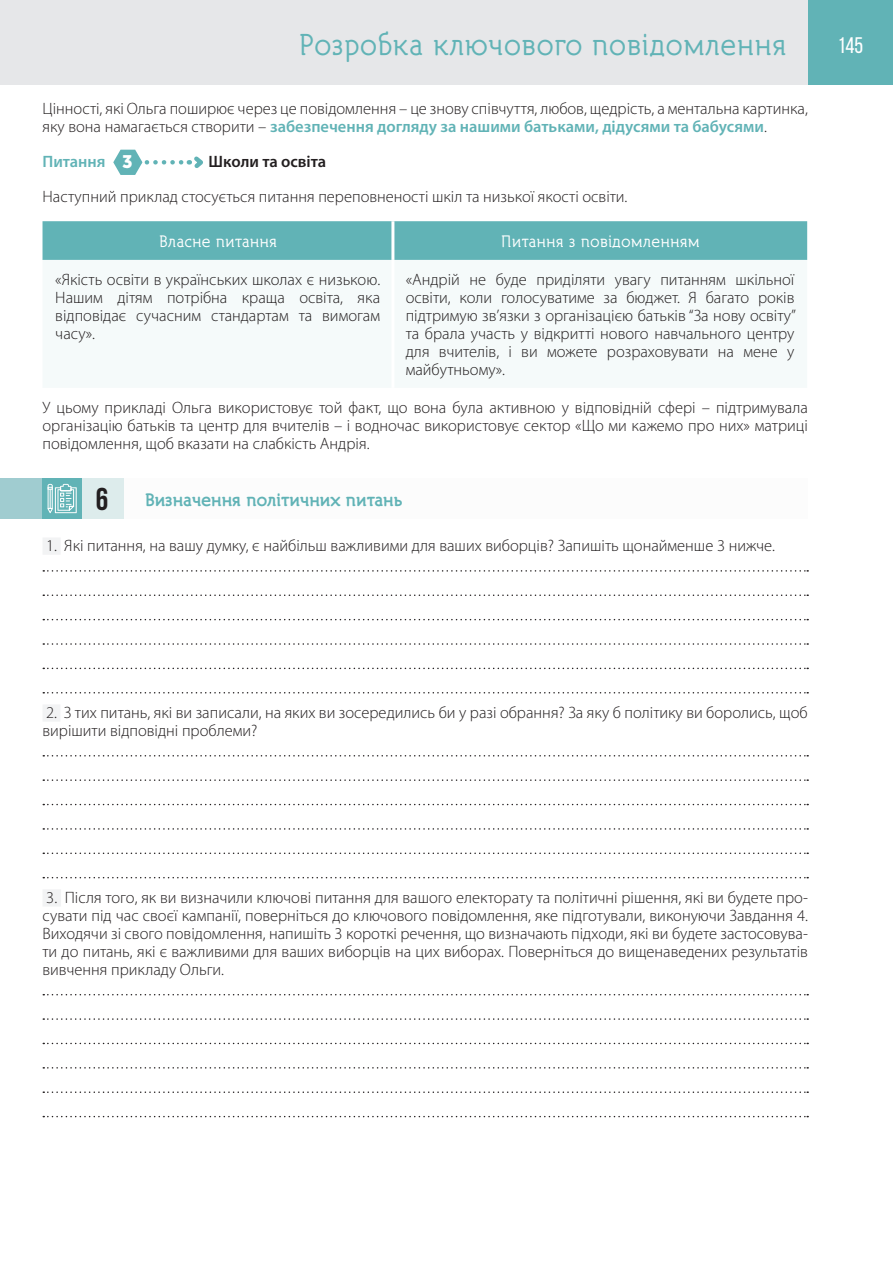
<style>
.page{position:relative;width:893px;height:1263px;background:#fff}
.page>*{position:absolute;margin:0;border:0;box-sizing:border-box;transform-origin:0 0}
.t1{font:700 31.5px "Bebas Neue";color:#231f20}
.t2{font:30px "Turbota";color:#61b3b6}
.t3{font:22.5px "Bebas Neue";color:#fff}
.t4{font:700 18px "Turbota";color:#61b3b6}
.list{font:18px "Museo Sans Cyrl 900";color:#fff}
.t5{font:300 16.5px/18px "Myriad Pro";color:#231f20;text-align:justify}
.t6{font:16.5px "Turbota";color:#fff}
.t7{font:600 16.5px "Myriad Pro";color:#231f20}
.t8{font:600 16.5px "Myriad Pro";color:#61b3b6}
.s1{font-weight:600;color:#61b3b6}
</style>
<div class="page">
<div style="left:0;top:0;width:871px;height:85px;background:#e6e7e9"></div>
<div style="left:808px;top:0;width:85px;height:85px;background:#61b3b6"></div>
<div style="left:43px;top:537px;width:18px;height:18px;background:#f2f3f4"></div>
<div style="left:43px;top:704px;width:17px;height:18px;background:#f2f3f4"></div>
<div style="left:43px;top:889px;width:18px;height:17px;background:#f2f3f4"></div>
<svg style="left:113px;top:150px;width:90px;height:25px"></svg>
<div style="left:43px;top:221px;width:764px;height:39px;background:#61b3b6"></div>
<hr style="left:391px;top:221px;width:3px;height:39px;background:#fff">
<svg style="left:43px;top:570px;width:765px;height:2px"></svg>
<svg style="left:43px;top:594px;width:765px;height:2px"></svg>
<svg style="left:43px;top:619px;width:765px;height:1px"></svg>
<svg style="left:43px;top:643px;width:765px;height:2px"></svg>
<svg style="left:43px;top:668px;width:765px;height:1px"></svg>
<svg style="left:43px;top:692px;width:765px;height:1px"></svg>
<svg style="left:43px;top:755px;width:765px;height:1px"></svg>
<svg style="left:43px;top:779px;width:765px;height:2px"></svg>
<svg style="left:43px;top:804px;width:765px;height:1px"></svg>
<svg style="left:43px;top:828px;width:765px;height:2px"></svg>
<svg style="left:43px;top:852px;width:765px;height:2px"></svg>
<svg style="left:43px;top:877px;width:765px;height:1px"></svg>
<svg style="left:43px;top:994px;width:765px;height:1px"></svg>
<svg style="left:43px;top:1018px;width:765px;height:2px"></svg>
<svg style="left:43px;top:1043px;width:765px;height:1px"></svg>
<svg style="left:43px;top:1067px;width:765px;height:1px"></svg>
<svg style="left:43px;top:1091px;width:765px;height:2px"></svg>
<svg style="left:43px;top:1116px;width:765px;height:1px"></svg>
<div style="left:0;top:478px;width:43px;height:41px;background:#a0ccd0"></div>
<div style="left:82px;top:478px;width:42px;height:41px;background:#ddecec"></div>
<div style="left:43px;top:478px;width:39px;height:41px;background:#61b3b6"></div>
<svg style="left:48px;top:484px;width:29px;height:29px"></svg>
<h2 class="t2" style="left:297px;top:26px;width:491px">Розробка ключового повідомлення</h2>
<h3 class="t3" style="left:838px;top:33px;width:27px">145</h3>
<p class="t5" style="left:43px;top:100px;width:767px">Цінності, які Ольга поширює через це повідомлення – це знову співчуття, любов, щедрість, а ментальна картинка, яку вона намагається створити – <span class="s1">забезпечення догляду за нашими батьками, дідусями та бабусями</span>.</p>
<p class="t8" style="left:43px;top:153px;width:65px">Питання</p>
<p class="list" style="left:122px;top:152px;width:12px">3</p>
<p class="t7" style="left:209px;top:153px;width:119px">Школи та освіта</p>
<p class="t5" style="left:43px;top:188px;width:586px">Наступний приклад стосується питання переповненості шкіл та низької якості освіти.</p>
<p class="t6" style="left:158px;top:231px;width:121px">Власне питання</p>
<p class="t6" style="left:500px;top:231px;width:201px">Питання з повідомленням</p>
<p class="t5" style="left:55px;top:271px;width:326px">«Якість освіти в українських школах є низькою.<br>Нашим дітям потрібна краща освіта, яка відповідає сучасним стандартам та вимогам часу».</p>
<p class="t5" style="left:406px;top:271px;width:392px">«Андрій не буде приділяти увагу питанням шкільної освіти, коли голосуватиме за бюджет. Я багато років підтримую зв’язки з організацією батьків “За нову освіту” та брала участь у відкритті нового навчального центру для вчителів, і ви можете розраховувати на мене у майбутньому».</p>
<p class="t5" style="left:43px;top:398px;width:767px">У цьому прикладі Ольга використовує той факт, що вона була активною у відповідній сфері – підтримувала організацію батьків та центр для вчителів – і водночас використовує сектор «Що ми кажемо про них» матриці повідомлення, щоб вказати на слабкість Андрія.</p>
<p class="t1" style="left:96px;top:482px;width:14px">6</p>
<p class="t4" style="left:144px;top:488px;width:260px">Визначення політичних питань</p>
<p class="t5" style="left:46px;top:537px;width:730px">1. Які питання, на вашу думку, є найбільш важливими для ваших виборців? Запишіть щонайменше 3 нижче.</p>
<p class="t5" style="left:43px;top:704px;width:767px">2. З тих питань, які ви записали, на яких ви зосередились би у разі обрання? За яку б політику ви боролись, щоб вирішити відповідні проблеми?</p>
<p class="t5" style="left:43px;top:889px;width:767px">3. Після того, як ви визначили ключові питання для вашого електорату та політичні рішення, які ви будете про&shy;сувати під час своєї кампанії, поверніться до ключового повідомлення, яке підготували, виконуючи Завдання 4.<br>Виходячи зі свого повідомлення, напишіть 3 короткі речення, що визначають підходи, які ви будете застосовува&shy;ти до питань, які є важливими для ваших виборців на цих виборах. Поверніться до вищенаведених результатів вивчення прикладу Ольги.</p>
</div>
